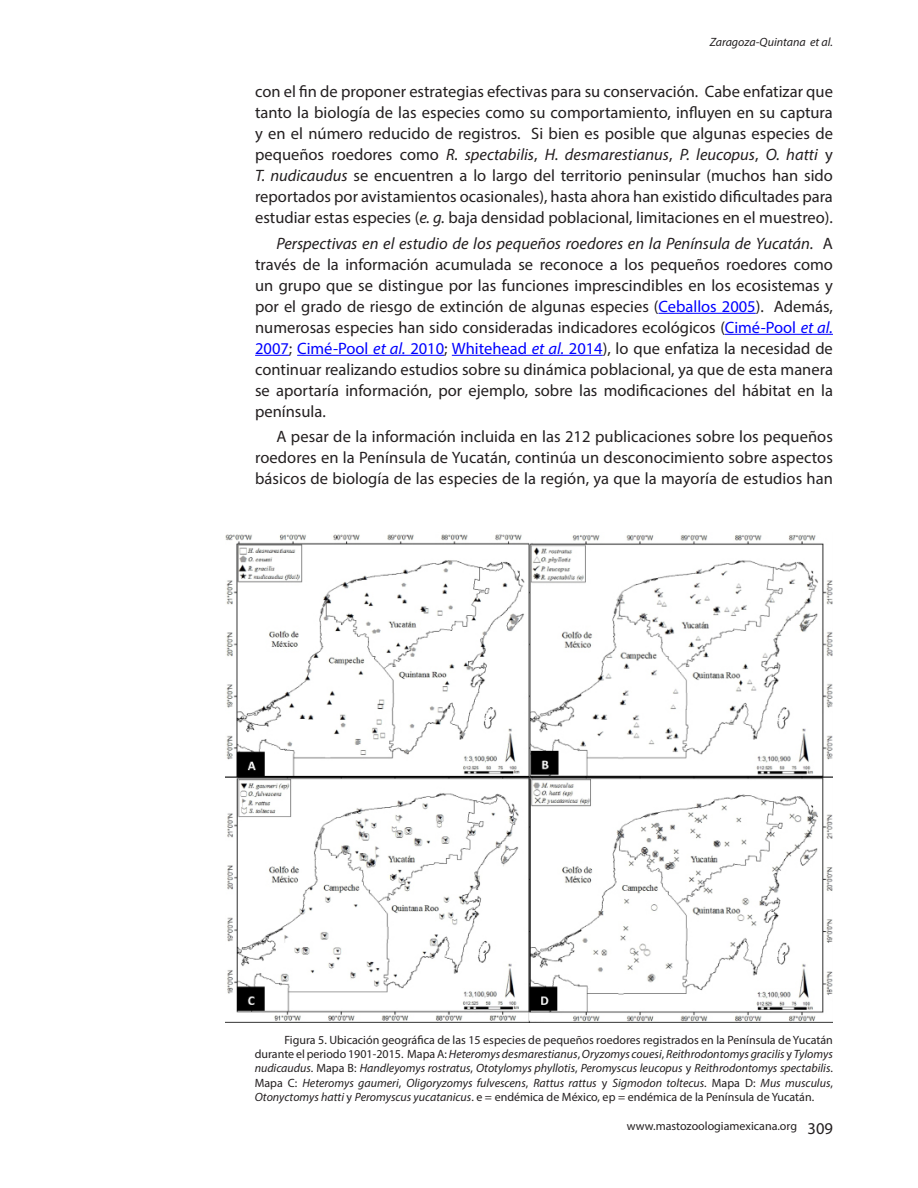
<style>
.page{position:relative;width:918px;height:1188px;background:#fff}
.page>*{position:absolute;margin:0;border:0;box-sizing:border-box;transform-origin:0 0}
.t1{font:16.5px/21px "Myriad Pro";color:#231f20;text-align:justify}
.t2{font:italic 12px/14.4px "Myriad Pro";color:#231f20;text-align:justify}
.t3{font:12px "Myriad Pro";color:#231f20}
.s1{font-style:italic}
.s2{color:#00f}
.s3{font-style:italic;color:#00f}
.s4{font-style:normal}
.s5{font-size:16.5px}
</style>
<div class="page">
<hr style="left:658px;top:313px;width:98px;height:1px;background:#00f">
<hr style="left:725px;top:334px;width:108px;height:1px;background:#00f">
<hr style="left:255px;top:355px;width:34px;height:1px;background:#00f">
<hr style="left:297px;top:355px;width:147px;height:1px;background:#00f">
<hr style="left:452px;top:355px;width:151px;height:1px;background:#00f">
<img style="left:226px;top:534px;width:607px;height:489px">
<p class="t2" style="left:710px;top:35px;width:125px">Zaragoza-Quintana et al.</p>
<p class="t1" style="left:255px;top:81px;width:579px">con el fin de proponer estrategias efectivas para su conservación. Cabe enfatizar que tanto la biología de las especies como su comportamiento, influyen en su captura y en el número reducido de registros. Si bien es posible que algunas especies de pequeños roedores como <span class="s1">R. spectabilis</span>, <span class="s1">H. desmarestianus</span>, <span class="s1">P. leucopus</span>, <span class="s1">O. hatti</span> y <span class="s1">T. nudicaudus</span> se encuentren a lo largo del territorio peninsular (muchos han sido reportados por avistamientos ocasionales), hasta ahora han existido dificultades para estudiar estas especies (<span class="s1">e. g.</span> baja densidad poblacional, limitaciones en el muestreo).</p>
<p class="t1" style="left:255px;top:232px;width:579px;text-indent:21px"><span class="s1">Perspectivas en el estudio de los pequeños roedores en la Península de Yucatán.</span> A través de la información acumulada se reconoce a los pequeños roedores como un grupo que se distingue por las funciones imprescindibles en los ecosistemas y por el grado de riesgo de extinción de algunas especies (<span class="s2">Ceballos 2005</span>). Además, numerosas especies han sido consideradas indicadores ecológicos (<span class="s2">Cimé-Pool</span> <span class="s3">et al.<br></span><span class="s2">2007</span>; <span class="s2">Cimé-Pool</span> <span class="s3">et al.</span> <span class="s2">2010</span>; <span class="s2">Whitehead</span> <span class="s3">et al.</span> <span class="s2">2014</span>), lo que enfatiza la necesidad de continuar realizando estudios sobre su dinámica poblacional, ya que de esta manera se aportaría información, por ejemplo, sobre las modificaciones del hábitat en la península.</p>
<p class="t1" style="left:255px;top:426px;width:579px;text-indent:21px">A pesar de la información incluida en las 212 publicaciones sobre los pequeños roedores en la Península de Yucatán, continúa un desconocimiento sobre aspectos básicos de biología de las especies de la región, ya que la mayoría de estudios han</p>
<p class="t2" style="left:255px;top:1032px;width:580px;text-indent:30px"><span class="s4">Figura 5. Ubicación geográfica de las 15 especies de pequeños roedores registrados en la Península de Yucatán durante el periodo 1901-2015. Mapa A:</span> Heteromys desmarestianus<span class="s4">,</span> Oryzomys couesi<span class="s4">,</span> Reithrodontomys gracilis <span class="s4">y</span> Tylomys nudicaudus<span class="s4">. Mapa B:</span> Handleyomys rostratus<span class="s4">,</span> Ototylomys phyllotis<span class="s4">,</span> Peromyscus leucopus <span class="s4">y</span> Reithrodontomys spectabilis<span class="s4">.<br>Mapa C:</span> Heteromys gaumeri<span class="s4">,</span> Oligoryzomys fulvescens<span class="s4">,</span> Rattus rattus <span class="s4">y</span> Sigmodon toltecus<span class="s4">. Mapa D:</span> Mus musculus<span class="s4">, </span>Otonyctomys hatti <span class="s4">y</span> Peromyscus yucatanicus<span class="s4">. e = endémica de México, ep = endémica de la Península de Yucatán.</span></p>
<p class="t3" style="left:627px;top:1118px;width:208px">www.mastozoologiamexicana.org <span class="s5">309</span></p>
</div>
